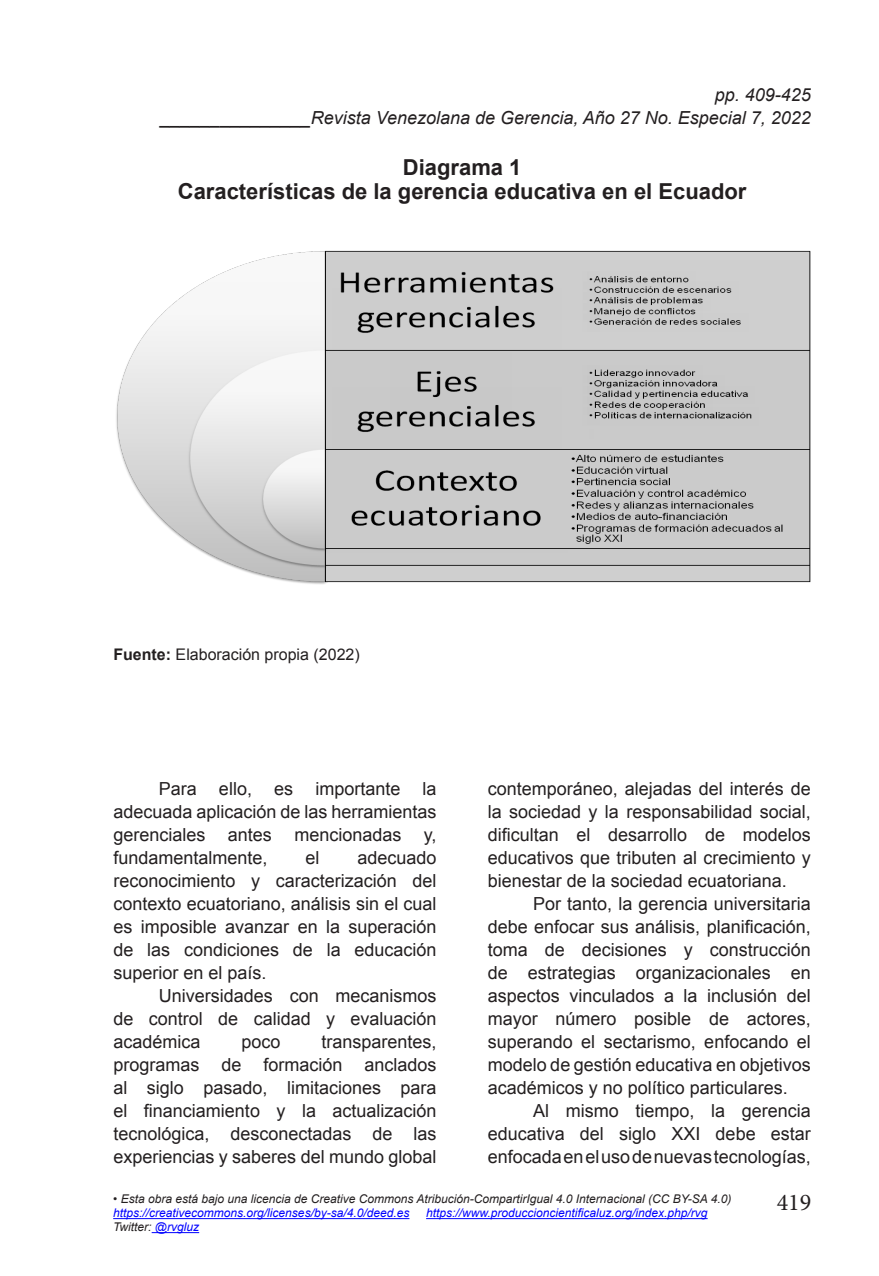
<style>
.page{position:relative;width:879px;height:1276px;background:#fff}
.page>*{position:absolute;margin:0;border:0;box-sizing:border-box;transform-origin:0 0}
.t1{font:24px "Minion Pro";color:#231f20}
.t2{font:700 22px/24px "Arial";color:#231f20;text-align:center}
.t3{font:18px/23px "Arial";color:#231f20;text-align:justify}
.t4{font:italic 18px "Arial";color:#231f20}
.t5{font:16px "Arial";color:#231f20}
.t6{font:italic 12px "Arial";color:#231f20}
.t7{font:italic 12px "Arial";color:#00f}
.s1{font-weight:700}
.s2{color:#00f}
</style>
<div class="page">
<hr style="left:113px;top:1218px;width:296px;height:1px;background:#00f">
<hr style="left:426px;top:1218px;width:281px;height:1px;background:#00f">
<hr style="left:152px;top:1232px;width:47px;height:1px;background:#00f">
<img style="left:116px;top:250px;width:695px;height:334px">
<p class="t4" style="left:715px;top:83px;width:98px">pp. 409-425</p>
<p class="t4" style="left:161px;top:106px;width:652px">_______________Revista Venezolana de Gerencia, Año 27 No. Especial 7, 2022</p>
<p class="t2" style="left:178px;top:156px;width:570px">Diagrama 1<br>Características de la gerencia educativa en el Ecuador</p>
<p class="t5" style="left:113px;top:644px;width:248px"><span class="s1">Fuente:</span> Elaboración propia (2022)</p>
<p class="t3" style="left:113px;top:777px;width:325px;text-indent:45px">Para ello, es importante la adecuada aplicación de las herramientas gerenciales antes mencionadas y, fundamentalmente,</p>
<p class="t3" style="left:113px;top:846px;width:325px;text-indent:244px">adecuado reconocimiento y caracterización del contexto ecuatoriano, análisis sin el cual es imposible avanzar en la superación de las condiciones de la educación superior en el país.</p>
<p class="t3" style="left:113px;top:984px;width:325px;text-indent:45px">Universidades con mecanismos de control de calidad y evaluación académica</p>
<p class="t3" style="left:305px;top:846px;width:16px">el</p>
<p class="t3" style="left:113px;top:1030px;width:325px;text-indent:208px">transparentes, programas de formación anclados al siglo pasado, limitaciones para el financiamiento y la actualización tecnológica, desconectadas de las experiencias y saberes del mundo global</p>
<p class="t3" style="left:241px;top:1030px;width:41px">poco</p>
<p class="t3" style="left:488px;top:777px;width:325px">contemporáneo, alejadas del interés de la sociedad y la responsabilidad social, dificultan el desarrollo de modelos educativos que tributen al crecimiento y bienestar de la sociedad ecuatoriana.</p>
<p class="t3" style="left:488px;top:892px;width:325px;text-indent:45px">Por tanto, la gerencia universitaria debe enfocar sus análisis, planificación, toma de decisiones y construcción de estrategias organizacionales en aspectos vinculados a la inclusión del mayor número posible de actores, superando el sectarismo, enfocando el modelo de gestión educativa en objetivos académicos y no político particulares.</p>
<p class="t3" style="left:488px;top:1099px;width:325px;text-indent:45px">Al mismo tiempo, la gerencia educativa del siglo XXI debe estar enfocada en el uso de nuevas tecnologías,</p>
<p class="t6" style="left:113px;top:1191px;width:620px">• Esta obra está bajo una licencia de Creative Commons Atribución-CompartirIgual 4.0 Internacional (CC BY-SA 4.0)</p>
<p class="t7" style="left:113px;top:1205px;width:298px">https://creativecommons.org/licenses/by-sa/4.0/deed.es</p>
<p class="t7" style="left:426px;top:1205px;width:283px">https://www.produccioncientificaluz.org/index.php/rvg</p>
<p class="t6" style="left:113px;top:1219px;width:87px">Twitter: <span class="s2">@rvgluz</span></p>
<h1 class="t1" style="left:777px;top:1186px;width:36px">419</h1>
</div>
